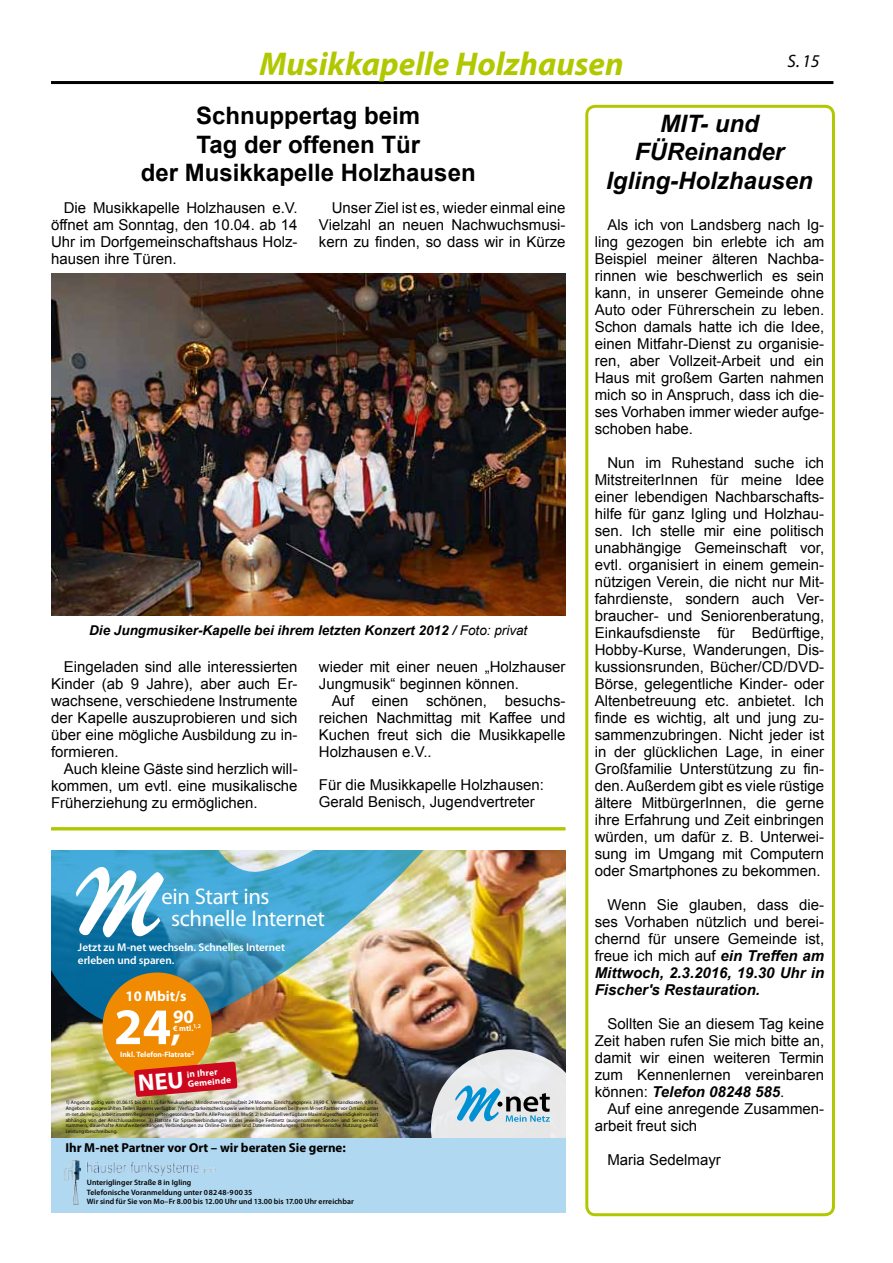
<style>
.page{position:relative;width:893px;height:1263px;background:#fff}
.page>*{position:absolute;margin:0;border:0;box-sizing:border-box;transform-origin:0 0}
.t1{font:700 51.6px "Myriad Pro";color:#fff}
.t2{font:italic 700 33px "Myriad Pro";color:#b1c800}
.t3{font:700 24px/28.8px "Arial";color:#000;text-align:center}
.t4{font:italic 700 24px/28.8px "Arial";color:#000;text-align:center}
.t5{font:22.8px/22.8px "Myriad Pro";letter-spacing:-.015em;color:#fff}
.t6{font:700 18.9px "Myriad Pro";color:#fff}
.t7{font:italic 18px "Myriad Pro";color:#000}
.t8{font:15px/17px "Arial";color:#000;text-align:justify}
.t9{font:700 14.55px "Myriad Pro";color:#fff}
.t10{font:italic 700 13.5px "Arial";color:#000}
.t11{font:700 12.9px "Myriad Pro";letter-spacing:-.005em;color:#000}
.t12{font:600 11.25px/13.5px "Myriad Pro";letter-spacing:-.005em;color:#fff}
.t13{font:700 9.3px/9.3px "Myriad Pro";color:#fff}
.t14{font:700 8.1px "Myriad Pro";color:#fff}
.t15{font:600 7.8px/9.3px "Myriad Pro";letter-spacing:.005em;color:#000}
.t16{font:700 7.8px "Myriad Pro";color:#fff}
.t17{font:5.25px/5.8px "Myriad Pro";letter-spacing:.02em;color:#000;text-align:justify}
.s1{font-weight:400}
.s2{font-size:37.8px}
.s3{font-weight:700;font-style:italic}
</style>
<div class="page">
<hr style="left:51px;top:81px;width:782px;height:3px;background:#000">
<img style="left:51px;top:850px;width:515px;height:288px">
<img style="left:51px;top:850px;width:413px;height:192px">
<svg style="left:76px;top:866px;width:88px;height:72px"></svg>
<svg style="left:431px;top:1049px;width:135px;height:89px;background:#b2bec5"></svg>
<div style="left:102px;top:972px;width:110px;height:110px;background:#f08a00;border-radius:50%"></div>
<div style="left:51px;top:1138px;width:515px;height:75px;background:#b0d8f0"></div>
<img style="left:64px;top:1160px;width:16px;height:45px">
<img style="left:87px;top:1161px;width:129px;height:15px">
<img style="left:51px;top:273px;width:515px;height:342px">
<div style="left:51px;top:827px;width:515px;height:3px;background:#b4c205;border:2px solid #b1c800"></div>
<div style="left:585px;top:105px;width:250px;height:1111px;border:3px solid #b1c800;border-radius:9px"></div>
<svg style="left:134px;top:1061px;width:104px;height:36px;background:#d13631"></svg>
<h2 class="t2" style="left:259px;top:42px;width:366px">Musikkapelle Holzhausen</h2>
<p class="t7" style="left:788px;top:49px;width:34px">S. 15</p>
<h3 class="t3" style="left:141px;top:102px;width:336px">Schnuppertag beim<br>Tag der offenen Tür<br>der Musikkapelle Holzhausen</h3>
<p class="t8" style="left:319px;top:199px;width:248px;text-indent:13px">Unser Ziel ist es, wieder einmal eine Vielzahl an neuen Nachwuchsmusi&shy;kern zu finden, so dass wir in Kürze</p>
<p class="t8" style="left:51px;top:199px;width:248px;text-indent:13px">Die Musikkapelle Holzhausen e.V. öffnet am Sonntag, den 10.04. ab 14<br>Uhr im Dorfgemeinschaftshaus Holz&shy;hausen ihre Türen.</p>
<p class="t10" style="left:89px;top:621px;width:440px">Die Jungmusiker-Kapelle bei ihrem letzten Konzert 2012 / <span class="s1">Foto: privat</span></p>
<p class="t8" style="left:51px;top:658px;width:248px;text-indent:13px">Eingeladen sind alle interessierten Kinder (ab 9 Jahre), aber auch Er&shy;wachsene, verschiedene Instrumente der Kapelle auszuprobieren und sich über eine mögliche Ausbildung zu in&shy;formieren.</p>
<p class="t8" style="left:51px;top:760px;width:248px;text-indent:13px">Auch kleine Gäste sind herzlich will&shy;kommen, um evtl. eine musikalische Früherziehung zu ermöglichen.</p>
<p class="t8" style="left:319px;top:658px;width:248px">wieder mit einer neuen „Holzhauser<br>Jungmusik“ beginnen können.</p>
<p class="t8" style="left:319px;top:692px;width:248px;text-indent:13px">Auf einen schönen, besuchs&shy;reichen Nachmittag mit Kaffee und Kuchen freut sich die Musikkapelle Holzhausen e.V..</p>
<p class="t8" style="left:319px;top:777px;width:227px;line-height:16.5px">Für die Musikkapelle Holzhausen:<br>Gerald Benisch, Jugendvertreter</p>
<h3 class="t5" style="left:171px;top:885px;width:155px;text-indent:-10px">ein Start ins schnelle Internet</h3>
<p class="t12" style="left:78px;top:940px;width:208px">Jetzt zu M-net wechseln. Schnelles Internet erleben und sparen.</p>
<p class="t9" style="left:126px;top:988px;width:62px">10 Mbit/s</p>
<h1 class="t1" style="left:114px;top:998px;width:69px">24<span class="s2">,</span></h1>
<p class="t6" style="left:173px;top:1005px;width:22px">90</p>
<p class="t14" style="left:173px;top:1023px;width:29px">€ mtl.<sup>1,2</sup></p>
<p class="t16" style="left:120px;top:1050px;width:76px">Inkl. Telefon-Flatrate<sup>3</sup></p>
<p class="t13" style="left:187px;top:1070px;width:45px;rotate:-5deg">in Ihrer<br>Gemeinde</p>
<p class="t17" style="left:66px;top:1099px;width:314px">1) Angebot gültig vom 01.06.15 bis 01.11.15 für Neukunden. Mindestvertragslaufzeit 24 Monate. Einrichtungspreis 39,90 €. Versandkosten 9,90 €.<br>Angebot in ausgewählten Teilen Bayerns verfügbar. (Verfügbarkeitscheck sowie weitere Informationen bei Ihrem M-net Partner vor Ort und unter m-net.de/regio). In bestimmten Regionen gelten gesonderte Tarife. Alle Preise inkl. MwSt. 2) Individuell verfügbare Maximalgeschwindigkeit variiert abhängig von der Anschlussadresse. 3) Flatrate für Sprachverbindungen in das jeweilige Festnetz (ausgenommen Sonder- und Service-Ruf&shy;nummern, dauerhafte Anrufweiterleitungen, Verbindungen zu Online-Diensten und Datenverbindungen). Unternehmerische Nutzung gemäß Leistungsbeschreibung.</p>
<p class="t11" style="left:66px;top:1140px;width:282px">Ihr M-net Partner vor Ort – wir beraten Sie gerne:</p>
<p class="t15" style="left:87px;top:1178px;width:268px">Unteriglinger Straße 8 in Igling<br>Telefonische Voranmeldung unter 08248-90035<br>Wir sind für Sie von Mo–Fr 8.00 bis 12.00 Uhr und 13.00 bis 17.00 Uhr erreichbar</p>
<h3 class="t4" style="left:606px;top:110px;width:208px">MIT- und<br>FÜReinander<br>Igling-Holzhausen</h3>
<p class="t8" style="left:595px;top:216px;width:231px;text-indent:13px">Als ich von Landsberg nach Ig&shy;ling gezogen bin erlebte ich am Beispiel meiner älteren Nachba&shy;rinnen wie beschwerlich es sein kann, in unserer Gemeinde ohne Auto oder Führerschein zu leben.<br>Schon damals hatte ich die Idee, einen Mitfahr-Dienst zu organisie&shy;ren, aber Vollzeit-Arbeit und ein Haus mit großem Garten nahmen mich so in Anspruch, dass ich die&shy;ses Vorhaben immer wieder aufge&shy;schoben habe.</p>
<p class="t8" style="left:595px;top:454px;width:231px;text-indent:13px">Nun im Ruhestand suche ich MitstreiterInnen für meine Idee einer lebendigen Nachbarschafts&shy;hilfe für ganz Igling und Holzhau&shy;sen. Ich stelle mir eine politisch unabhängige Gemeinschaft vor, evtl. organisiert in einem gemein&shy;nützigen Verein, die nicht nur Mit&shy;fahrdienste, sondern auch Ver&shy;braucher- und Seniorenberatung, Einkaufsdienste für Bedürftige, Hobby-Kurse, Wanderungen, Dis&shy;kussionsrunden, Bücher/CD/DVD-Börse, gelegentliche Kinder- oder Altenbetreuung etc. anbietet. Ich finde es wichtig, alt und jung zu&shy;sammenzubringen. Nicht jeder ist in der glücklichen Lage, in einer Großfamilie Unterstützung zu fin&shy;den. Außerdem gibt es viele rüstige ältere MitbürgerInnen, die gerne ihre Erfahrung und Zeit einbringen würden, um dafür z. B. Unterwei&shy;sung im Umgang mit Computern oder Smartphones zu bekommen.</p>
<p class="t8" style="left:595px;top:896px;width:231px;text-indent:13px">Wenn Sie glauben, dass die&shy;ses Vorhaben nützlich und berei&shy;chernd für unsere Gemeinde ist, freue ich mich auf <span class="s3">ein Treffen am Mittwoch, 2.3.2016, 19.30 Uhr in Fischer's Restauration.</span></p>
<p class="t8" style="left:595px;top:1015px;width:231px;text-indent:13px">Sollten Sie an diesem Tag keine Zeit haben rufen Sie mich bitte an, damit wir einen weiteren Termin zum Kennenlernen vereinbaren können: <span class="s3">Telefon 08248 585</span>.</p>
<p class="t8" style="left:595px;top:1101px;width:231px;text-indent:13px">Auf eine anregende Zusammen&shy;arbeit freut sich</p>
<p class="t8" style="left:607px;top:1152px;width:115px">Maria Sedelmayr</p>
</div>
